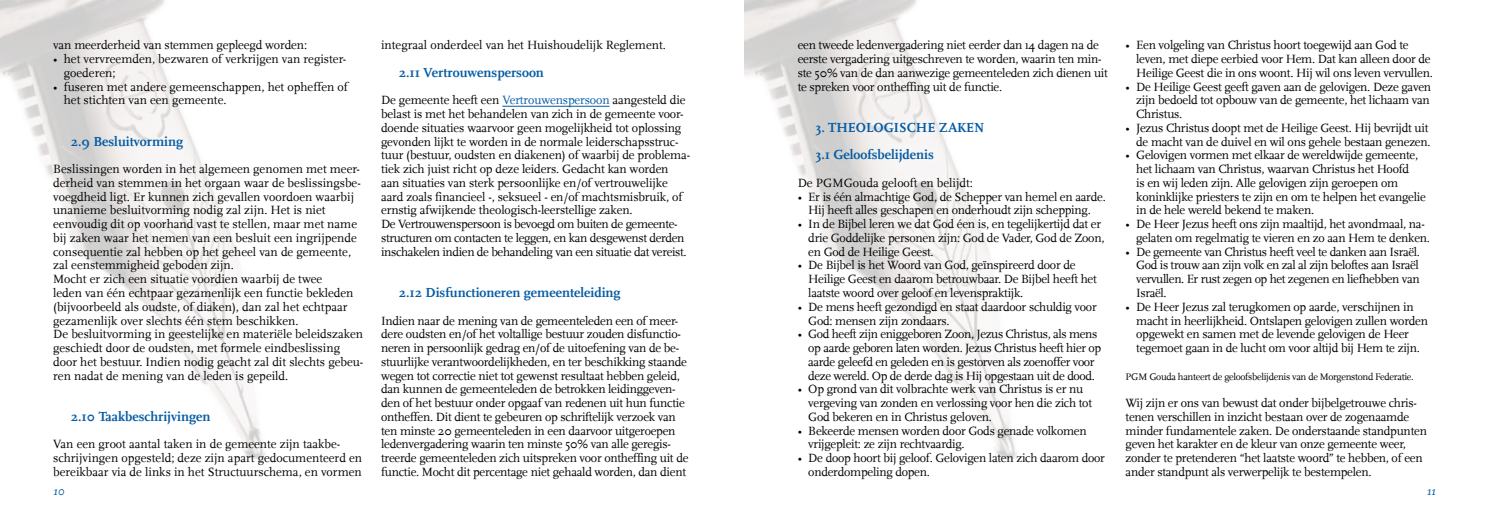
<style>
.page{position:relative;width:1489px;height:525px;background:#fff}
.page>*{position:absolute;margin:0;border:0;box-sizing:border-box;transform-origin:0 0}
.t1{font:700 13.75px/27.5px "Scala";color:#045ba4}
.t2{font:12.5px/13.8px "Scala";letter-spacing:-.02em;color:#000}
.t3{font:12.5px/13.8px "Scala";color:#000}
.t4{font:italic 12.5px "Scala";color:#045ba4}
.t5{font:10px "Scala";letter-spacing:-.03em;color:#000}
.s1{color:#045ba4}
</style>
<div class="page">
<img style="left:0;top:0;width:265px;height:460px">
<img style="left:744px;top:0;width:273px;height:460px">
<hr style="left:502px;top:106px;width:107px;height:1px;background:#045ba4">
<p class="t2" style="left:53px;top:38px;width:255px">van meerderheid van stemmen gepleegd worden:</p>
<p class="t3" style="left:64px;top:52px;width:284px;text-indent:-11px">• het vervreemden, bezwaren of verkrijgen van register&shy;goederen;</p>
<p class="t3" style="left:64px;top:80px;width:285px;text-indent:-11px">• fuseren met andere gemeenschappen, het opheffen of het stichten van een gemeente.</p>
<p class="t1" style="left:71px;top:127px;width:114px">2.9 Besluitvorming</p>
<p class="t3" style="left:53px;top:162px;width:312px">Beslissingen worden in het algemeen genomen met meer&shy;derheid van stemmen in het orgaan waar de beslissingsbe&shy;voegdheid ligt. Er kunnen zich gevallen voordoen waarbij unanieme besluitvorming nodig zal zijn. Het is niet eenvoudig dit op voorhand vast te stellen, maar met name bij zaken waar het nemen van een besluit een ingrijpende consequentie zal hebben op het geheel van de gemeente, zal eenstemmigheid geboden zijn.<br>Mocht er zich een situatie voordien waarbij de twee<br>leden van één echtpaar gezamenlijk een functie bekleden (bijvoorbeeld als oudste, of diaken), dan zal het echtpaar gezamenlijk over slechts één stem beschikken.<br>De besluitvorming in geestelijke en materiële beleidszaken geschiedt door de oudsten, met formele eindbeslissing door het bestuur. Indien nodig geacht zal dit slechts gebeu&shy;ren nadat de mening van de leden is gepeild.</p>
<p class="t1" style="left:71px;top:402px;width:141px">2.10 Taakbeschrijvingen</p>
<p class="t3" style="left:53px;top:437px;width:310px">Van een groot aantal taken in de gemeente zijn taakbe&shy;schrijvingen opgesteld; deze zijn apart gedocumenteerd en bereikbaar via de links in het Structuurschema, en vormen</p>
<p class="t3" style="left:381px;top:38px;width:286px">integraal onderdeel van het Huishoudelijk Reglement.</p>
<p class="t1" style="left:399px;top:59px;width:147px">2.11 Vertrouwenspersoon</p>
<p class="t2" style="left:381px;top:93px;width:310px">De gemeente heeft een <span class="s1">Vertrouwenspersoon</span> aangesteld die belast is met het behandelen van zich in de gemeente voor&shy;doende situaties waarvoor geen mogelijkheid tot oplossing gevonden lijkt te worden in de normale leiderschapsstruc&shy;tuur (bestuur, oudsten en diakenen) of waarbij de problema&shy;tiek zich juist richt op deze leiders. Gedacht kan worden<br>aan situaties van sterk persoonlijke en/of vertrouwelijke aard zoals financieel -, seksueel - en/of machtsmisbruik, of ernstig afwijkende theologisch-leerstellige zaken.<br>De Vertrouwenspersoon is bevoegd om buiten de gemeente&shy;structuren om contacten te leggen, en kan desgewenst derden inschakelen indien de behandeling van een situatie dat vereist.</p>
<p class="t1" style="left:399px;top:279px;width:223px">2.12 Disfunctioneren gemeenteleiding</p>
<p class="t2" style="left:381px;top:313px;width:309px">Indien naar de mening van de gemeenteleden een of meer&shy;dere oudsten en/of het voltallige bestuur zouden disfunctio&shy;neren in persoonlijk gedrag en/of de uitoefening van de be&shy;stuurlijke verantwoordelijkheden, en ter beschikking staande wegen tot correctie niet tot gewenst resultaat hebben geleid, dan kunnen de gemeenteleden de betrokken leidinggeven&shy;den of het bestuur onder opgaaf van redenen uit hun functie ontheffen. Dit dient te gebeuren op schriftelijk verzoek van ten minste 20 gemeenteleden in een daarvoor uitgeroepen ledenvergadering waarin ten minste 50% van alle geregis&shy;treerde gemeenteleden zich uitspreken voor ontheffing uit de functie. Mocht dit percentage niet gehaald worden, dan dient</p>
<p class="t2" style="left:797px;top:38px;width:312px">een tweede ledenvergadering niet eerder dan 14 dagen na de eerste vergadering uitgeschreven te worden, waarin ten min&shy;ste 50% van de dan aanwezige gemeenteleden zich dienen uit te spreken voor ontheffing uit de functie.</p>
<p class="t1" style="left:815px;top:114px;width:170px">3. THEOLOGISCHE ZAKEN<br>3.1 Geloofsbelijdenis</p>
<p class="t3" style="left:797px;top:176px;width:177px">De PGMGouda gelooft en belijdt:</p>
<p class="t2" style="left:797px;top:190px;width:309px;text-align:center">• Er is één almachtige God, de Schepper van hemel en aarde.<br>Hij heeft alles geschapen en onderhoudt zijn schepping.</p>
<p class="t2" style="left:808px;top:217px;width:298px;text-indent:-11px">• In de Bijbel leren we dat God éen is, en tegelijkertijd dat er drie Goddelijke personen zijn: God de Vader, God de Zoon, en God de Heilige Geest.</p>
<p class="t2" style="left:808px;top:258px;width:290px;text-indent:-11px">• De Bijbel is het Woord van God, geïnspireerd door de<br>Heilige Geest en daarom betrouwbaar. De Bijbel heeft het laatste woord over geloof en levenspraktijk.</p>
<p class="t2" style="left:808px;top:300px;width:290px;text-indent:-11px">• De mens heeft gezondigd en staat daardoor schuldig voor<br>God: mensen zijn zondaars.</p>
<p class="t2" style="left:808px;top:327px;width:294px;text-indent:-11px">• God heeft zijn eniggeboren Zoon, Jezus Christus, als mens op aarde geboren laten worden. Jezus Christus heeft hier op aarde geleefd en geleden en is gestorven als zoenoffer voor deze wereld. Op de derde dag is Hij opgestaan uit de dood.</p>
<p class="t2" style="left:808px;top:382px;width:285px;text-indent:-11px">• Op grond van dit volbrachte werk van Christus is er nu vergeving van zonden en verlossing voor hen die zich tot<br>God bekeren en in Christus geloven.</p>
<p class="t2" style="left:808px;top:423px;width:280px;text-indent:-11px">• Bekeerde mensen worden door Gods genade volkomen vrijgepleit: ze zijn rechtvaardig.</p>
<p class="t2" style="left:808px;top:451px;width:298px;text-indent:-11px">• De doop hoort bij geloof. Gelovigen laten zich daarom door onderdompeling dopen.</p>
<p class="t2" style="left:1136px;top:38px;width:298px;text-indent:-11px">• Een volgeling van Christus hoort toegewijd aan God te leven, met diepe eerbied voor Hem. Dat kan alleen door de<br>Heilige Geest die in ons woont. Hij wil ons leven vervullen.</p>
<p class="t2" style="left:1136px;top:80px;width:296px;text-align:justify;text-indent:-11px">• De Heilige Geest geeft gaven aan de gelovigen. Deze gaven zijn bedoeld tot opbouw van de gemeente, het lichaam van Christus.</p>
<p class="t2" style="left:1125px;top:121px;width:306px;text-align:right">• Jezus Christus doopt met de Heilige Geest. Hij bevrijdt uit de macht van de duivel en wil ons gehele bestaan genezen.</p>
<p class="t2" style="left:1136px;top:148px;width:291px;text-indent:-11px">• Gelovigen vormen met elkaar de wereldwijde gemeente, het lichaam van Christus, waarvan Christus het Hoofd<br>is en wij leden zijn. Alle gelovigen zijn geroepen om koninklijke priesters te zijn en om te helpen het evangelie in de hele wereld bekend te maken.</p>
<p class="t2" style="left:1136px;top:217px;width:295px;text-indent:-11px">• De Heer Jezus heeft ons zijn maaltijd, het avondmaal, na&shy;gelaten om regelmatig te vieren en zo aan Hem te denken.</p>
<p class="t2" style="left:1136px;top:245px;width:285px;text-align:justify;text-indent:-11px">• De gemeente van Christus heeft veel te danken aan Israël.<br>God is trouw aan zijn volk en zal al zijn beloftes aan Israël vervullen. Er rust zegen op het zegenen en liefhebben van Israël.</p>
<p class="t2" style="left:1136px;top:300px;width:293px;text-indent:-11px">• De Heer Jezus zal terugkomen op aarde, verschijnen in macht in heerlijkheid. Ontslapen gelovigen zullen worden opgewekt en samen met de levende gelovigen de Heer tegemoet gaan in de lucht om voor altijd bij Hem te zijn.</p>
<p class="t5" style="left:1125px;top:370px;width:289px">PGM Gouda hanteert de geloofsbelijdenis van de Morgenstond Federatie.</p>
<p class="t2" style="left:1125px;top:396px;width:303px">Wij zijn er ons van bewust dat onder bijbelgetrouwe chris&shy;tenen verschillen in inzicht bestaan over de zogenaamde minder fundamentele zaken. De onderstaande standpunten geven het karakter en de kleur van onze gemeente weer, zonder te pretenderen “het laatste woord” te hebben, of een ander standpunt als verwerpelijk te bestempelen.</p>
<p class="t4" style="left:53px;top:484px;width:13px">10</p>
<p class="t4" style="left:1426px;top:484px;width:11px">11</p>
</div>
